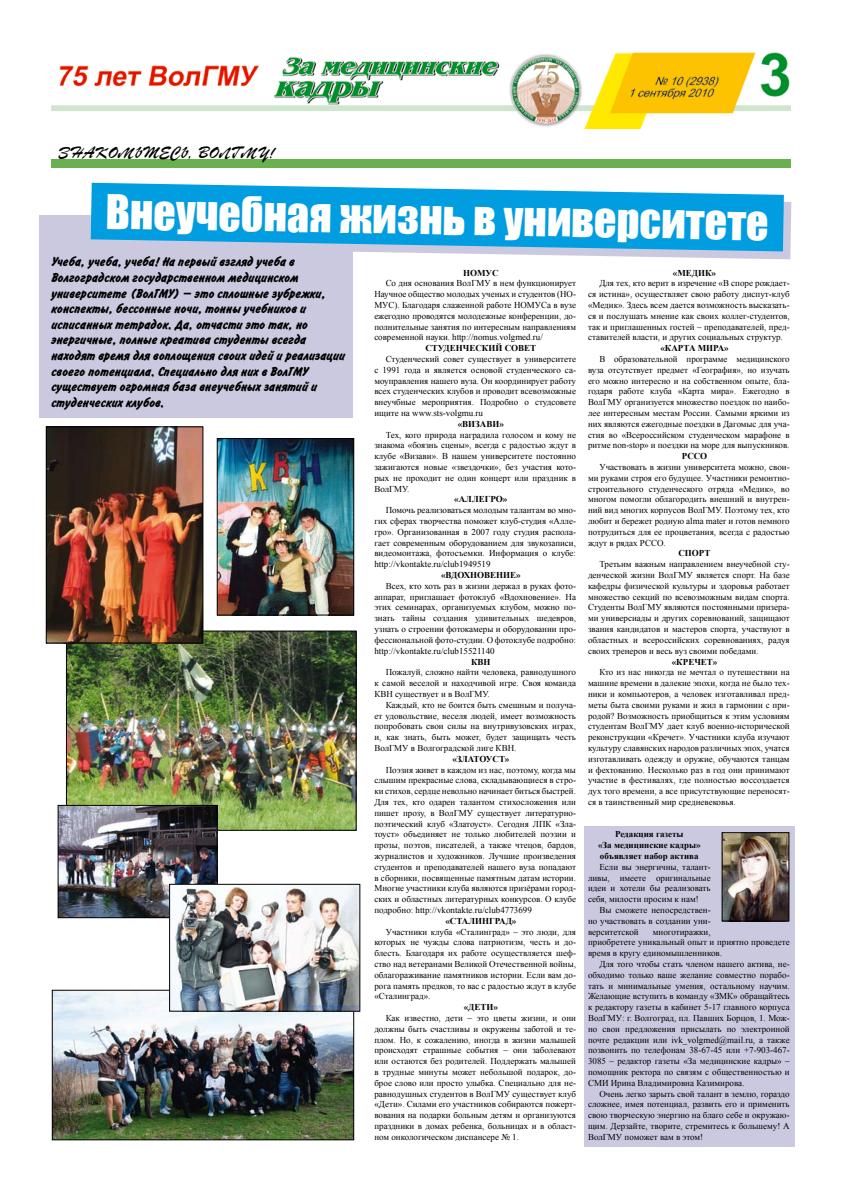
<style>
.page{position:relative;width:842px;height:1191px;background:#fff}
.page>*{position:absolute;margin:0;border:0;box-sizing:border-box;transform-origin:0 0}
.t1{font:44px "Impact";color:#fff}
.t2{font:36px "Impact";color:#fff}
.t3{font:16px "Parsek";color:#000}
.t4{font:700 13px/15.6px "Inform C";color:#000}
.t5{font:9px/10.8px "Times New Roman";color:#000;text-align:justify}
.t6{font:700 9px/10.8px "Times New Roman";color:#000;text-align:center}
</style>
<div class="page">
<div style="left:585px;top:826px;width:210px;height:321px;background:#cbc9df"></div>
<img style="left:51px;top:52px;width:740px;height:76px">
<div style="left:51px;top:159px;width:740px;height:9px;background:#68b14e"></div>
<svg style="left:353px;top:202px;width:438px;height:57px;fill:#cbc9df"></svg>
<img style="left:68px;top:633px;width:286px;height:195px">
<div style="left:66px;top:631px;width:290px;height:199px;border:1px solid #000"></div>
<img style="left:54px;top:992px;width:298px;height:146px">
<div style="left:52px;top:990px;width:302px;height:150px;border:1px solid #000"></div>
<img style="left:60px;top:807px;width:155px;height:108px">
<div style="left:58px;top:805px;width:159px;height:112px;border:1px solid #000"></div>
<img style="left:219px;top:440px;width:133px;height:173px">
<div style="left:217px;top:438px;width:137px;height:177px;border:1px solid #000"></div>
<img style="left:48px;top:429px;width:153px;height:212px">
<div style="left:46px;top:427px;width:157px;height:216px;border:1px solid #000"></div>
<img style="left:722px;top:834px;width:67px;height:88px">
<div style="left:722px;top:832px;width:67px;height:89px;border:1px solid #000"></div>
<div style="left:39px;top:215px;width:314px;height:203px;background:#cbc9df"></div>
<svg style="left:91px;top:183px;width:693px;height:68px;background:#27a9e2"></svg>
<img style="left:172px;top:886px;width:186px;height:123px">
<div style="left:170px;top:884px;width:190px;height:127px;border:1px solid #000"></div>
<h3 class="t3" style="left:57px;top:144px;width:219px">ЗНАКОМЬТЕСЬ, ВОЛГМУ!</h3>
<h1 class="t1" style="left:106px;top:177px;width:664px;rotate:1deg">Внеучебная жизнь в университете</h1>
<p class="t4" style="left:51px;top:254px;width:296px">Учеба, учеба, учеба! На первый взгляд учеба в Волгоградском государственном медицинском университете (ВолГМУ) – это сплошные зубрежки, конспекты, бессонные ночи, тонны учебников и исписанных тетрадок. Да, отчасти это так, но энергичные, полные креатива студенты всегда находят время для воплощения своих идей и реализации своего потенциала. Специально для них в ВолГМУ существует огромная база внеучебных занятий и студенческих клубов.</p>
<h2 class="t2" style="left:174px;top:192px;width:544px;rotate:1deg">Внеучебная жизнь в университете</h2>
<p class="t6" style="left:463px;top:267px;width:37px">НОМУС</p>
<p class="t5" style="left:374px;top:278px;width:203px;text-indent:11px">Со дня основания ВолГМУ в нем функционирует Научное общество молодых ученых и студентов (НО-МУС). Благодаря слаженной работе НОМУСа в вузе ежегодно проводятся молодежные конференции, до&shy;полнительные занятия по интересным направлениям современной науки. http://nomus.volgmed.ru/</p>
<p class="t6" style="left:425px;top:342px;width:112px">СТУДЕНЧЕСКИЙ СОВЕТ</p>
<p class="t5" style="left:374px;top:353px;width:203px;text-indent:11px">Студенческий совет существует в университете с 1991 года и является основой студенческого са&shy;моуправления нашего вуза. Он координирует работу всех студенческих клубов и проводит всевозможные внеучбные мероприятия. Подробно о студсовете ищите на www.sts-volgmu.ru</p>
<p class="t6" style="left:458px;top:418px;width:48px">«ВИЗАВИ»</p>
<p class="t5" style="left:374px;top:429px;width:203px;text-indent:11px">Тех, кого природа наградила голосом и кому не знакома «боязнь сцены», всегда с радостью ждут в клубе «Визави». В нашем университете постоянно зажигаются новые «звездочки», без участия кото&shy;рых не проходит не один концерт или праздник в ВолГМУ.</p>
<p class="t6" style="left:454px;top:494px;width:55px">«АЛЛЕГРО»</p>
<p class="t5" style="left:374px;top:505px;width:203px;text-indent:11px">Помочь реализоваться молодым талантам во мно&shy;гих сферах творчества поможет клуб-студия «Алле&shy;гро». Организованная в 2007 году студия распола&shy;гает современным оборудованием для звукозаписи, видеомонтажа, фотосъемки. Информация о клубе: http://vkontakte.ru/club1949519</p>
<p class="t6" style="left:441px;top:569px;width:81px">«ВДОХНОВЕНИЕ»</p>
<p class="t5" style="left:374px;top:580px;width:203px;text-indent:11px">Всех, кто хоть раз в жизни держал в руках фото&shy;аппарат, приглашает фотоклуб «Вдохновение». На этих семинарах, организуемых клубом, можно по&shy;знать тайны создания удивительных шедевров, узнать о строении фотокамеры и оборудовании про&shy;фессиональной фото-студии. О фотоклубе подробно: http://vkontakte.ru/club15521140</p>
<p class="t6" style="left:471px;top:656px;width:21px">КВН</p>
<p class="t5" style="left:374px;top:667px;width:203px;text-indent:11px">Пожалуй, сложно найти человека, равнодушного к самой веселой и находчивой игре. Своя команда КВН существует и в ВолГМУ.</p>
<p class="t5" style="left:374px;top:699px;width:203px;text-indent:11px">Каждый, кто не боится быть смешным и получа&shy;ет удовольствие, веселя людей, имеет возможность попробовать свои силы на внутривузовских играх, и, как знать, быть может, будет защищать честь ВолГМУ в Волгоградской лиге КВН.</p>
<p class="t6" style="left:452px;top:753px;width:59px">«ЗЛАТОУСТ»</p>
<p class="t5" style="left:374px;top:764px;width:203px;text-indent:11px">Поэзия живет в каждом из нас, поэтому, когда мы слышим прекрасные слова, складывающиеся в стро&shy;ки стихов, сердце невольно начинает биться быстрей.<br>Для тех, кто одарен талантом стихосложения или пишет прозу, в ВолГМУ существует литературно&shy;поэтический клуб «Златоуст». Сегодня ЛПК «Зла&shy;тоуст» объединяет не только любителей поэзии и прозы, поэтов, писателей, а также чтецов, бардов, журналистов и художников. Лучшие произведения студентов и преподавателей нашего вуза попадают в сборники, посвященные памятным датам истории.<br>Многие участники клуба являются призёрами город&shy;ских и областных литературных конкурсов. О клубе подробно: http://vkontakte.ru/club4773699</p>
<p class="t6" style="left:445px;top:915px;width:73px">«СТАЛИНГРАД»</p>
<p class="t5" style="left:374px;top:926px;width:203px;text-indent:11px">Участники клуба «Сталинград» – это люди, для которых не чужды слова патриотизм, честь и до&shy;блесть. Благодаря их работе осуществляется шеф&shy;ство над ветеранами Великой Отечественной войны, облагораживание памятников истории. Если вам до&shy;рога память предков, то вас с радостью ждут в клубе «Сталинград».</p>
<p class="t6" style="left:464px;top:1001px;width:36px">«ДЕТИ»</p>
<p class="t5" style="left:374px;top:1012px;width:203px;text-indent:11px">Как известно, дети – это цветы жизни, и они должны быть счастливы и окружены заботой и те&shy;плом. Но, к сожалению, иногда в жизни малышей происходят страшные события – они заболевают или остаются без родителей. Поддержать малышей в трудные минуты может небольшой подарок, до&shy;брое слово или просто улыбка. Специально для не&shy;равнодушных студентов в ВолГМУ существует клуб «Дети». Силами его участников собираются пожерт&shy;вования на подарки больным детям и организуются праздники в домах ребенка, больницах и в област&shy;ном онкологическом диспансере № 1.</p>
<p class="t6" style="left:673px;top:267px;width:45px">«МЕДИК»</p>
<p class="t5" style="left:588px;top:278px;width:203px;text-indent:11px">Для тех, кто верит в изречение «В споре рождает&shy;ся истина», осуществляет свою работу диспут-клуб «Медик». Здесь всем дается возможность высказать&shy;ся и послушать мнение как своих коллег-студентов, так и приглашенных гостей – преподавателей, пред&shy;ставителей власти, и других социальных структур.</p>
<p class="t6" style="left:660px;top:342px;width:70px">«КАРТА МИРА»</p>
<p class="t5" style="left:588px;top:353px;width:203px;text-indent:11px">В образовательной программе медицинского вуза отсутствует предмет «География», но изучать его можно интересно и на собственном опыте, бла&shy;годаря работе клуба «Карта мира». Ежегодно в ВолГМУ организуется множество поездок по наибо&shy;лее интересным местам России. Самыми яркими из них являются ежегодные поездки в Дагомыс для уча&shy;стия во «Всероссийском студенческом марафоне в ритме non-stop» и поездки на море для выпускников.</p>
<p class="t6" style="left:682px;top:450px;width:27px">РССО</p>
<p class="t5" style="left:588px;top:461px;width:203px;text-indent:11px">Участвовать в жизни университета можно, свои&shy;ми руками строя его будущее. Участники ремонтно&shy;строительного студенческого отряда «Медик», во многом помогли облагородить внешний и внутрен&shy;ний вид многих корпусов ВолГМУ. Поэтому тех, кто любит и бережет родную alma mater и готов немного потрудиться для ее процветания, всегда с радостью ждут в рядах РССО.</p>
<p class="t6" style="left:678px;top:548px;width:34px">СПОРТ</p>
<p class="t5" style="left:588px;top:559px;width:203px;text-indent:11px">Третьим важным направлением внеучебной сту&shy;денческой жизни ВолГМУ является спорт. На базе кафедры физической культуры и здоровья работает множество секций по всевозможным видам спорта.<br>Студенты ВолГМУ являются постоянными призера&shy;ми универсиады и других соревнований, защищают звания кандидатов и мастеров спорта, участвуют в областных и всероссийских соревнованиях, радуя своих тренеров и весь вуз своими победами.</p>
<p class="t6" style="left:672px;top:656px;width:47px">«КРЕЧЕТ»</p>
<p class="t5" style="left:588px;top:667px;width:203px;text-indent:11px">Кто из нас никогда не мечтал о путешествии на машине времени в далекие эпохи, когда не было тех&shy;ники и компьютеров, а человек изготавливал пред&shy;меты быта своими руками и жил в гармонии с при&shy;родой? Возможность приобщиться к этим условиям студентам ВолГМУ дает клуб военно-исторической реконструкции «Кречет». Участники клуба изучают культуру славянских народов различных эпох, учатся изготавливать одежду и оружие, обучаются танцам и фехтованию. Несколько раз в год они принимают участие в фестивалях, где полностью воссоздается дух того времени, а все присутствующие переносят&shy;ся в таинственный мир средневековья.</p>
<p class="t6" style="left:598px;top:828px;width:104px">Редакция газеты<br>«За медицинские кадры» объявляет набор актива</p>
<p class="t5" style="left:588px;top:861px;width:124px;text-indent:11px">Если вы энергичны, талант&shy;ливы, имеете оригинальные идеи и хотели бы реализовать себя, милости просим к нам!</p>
<p class="t5" style="left:588px;top:904px;width:124px;text-indent:11px">Вы сможете непосредствен&shy;но участвовать в создании уни&shy;верситетской</p>
<p class="t5" style="left:588px;top:926px;width:203px;text-align:left;text-indent:65px">многотиражки,<br>приобретете уникальный опыт и приятно проведете время в кругу единомышленников.</p>
<p class="t5" style="left:588px;top:958px;width:203px;text-indent:11px">Для того чтобы стать членом нашего актива, не&shy;обходимо только ваше желание совместно порабо&shy;тать и минимальные умения, остальному научим.<br>Желающие вступить в команду «ЗМК» обращайтесь к редактору газеты в кабинет 5-17 главного корпуса ВолГМУ: г. Волгоград, пл. Павших Борцов, 1. Мож&shy;но свои предложения присылать по электронной почте редакции или ivk_volgmed@mail.ru, а также позвонить по телефонам 38-67-45 или +7-903-467- 3085 – редактор газеты «За медицинские кадры» – помощник ректора по связям с общественностью и СМИ Ирина Владимировна Казимирова.</p>
<p class="t5" style="left:588px;top:1088px;width:203px;text-indent:11px">Очень легко зарыть свой талант в землю, гораздо сложнее, имея потенциал, развить его и применить свою творческую энергию на благо себе и окружаю&shy;щим. Дерзайте, творите, стремитесь к большему! А ВолГМУ поможет вам в этом!</p>
</div>
